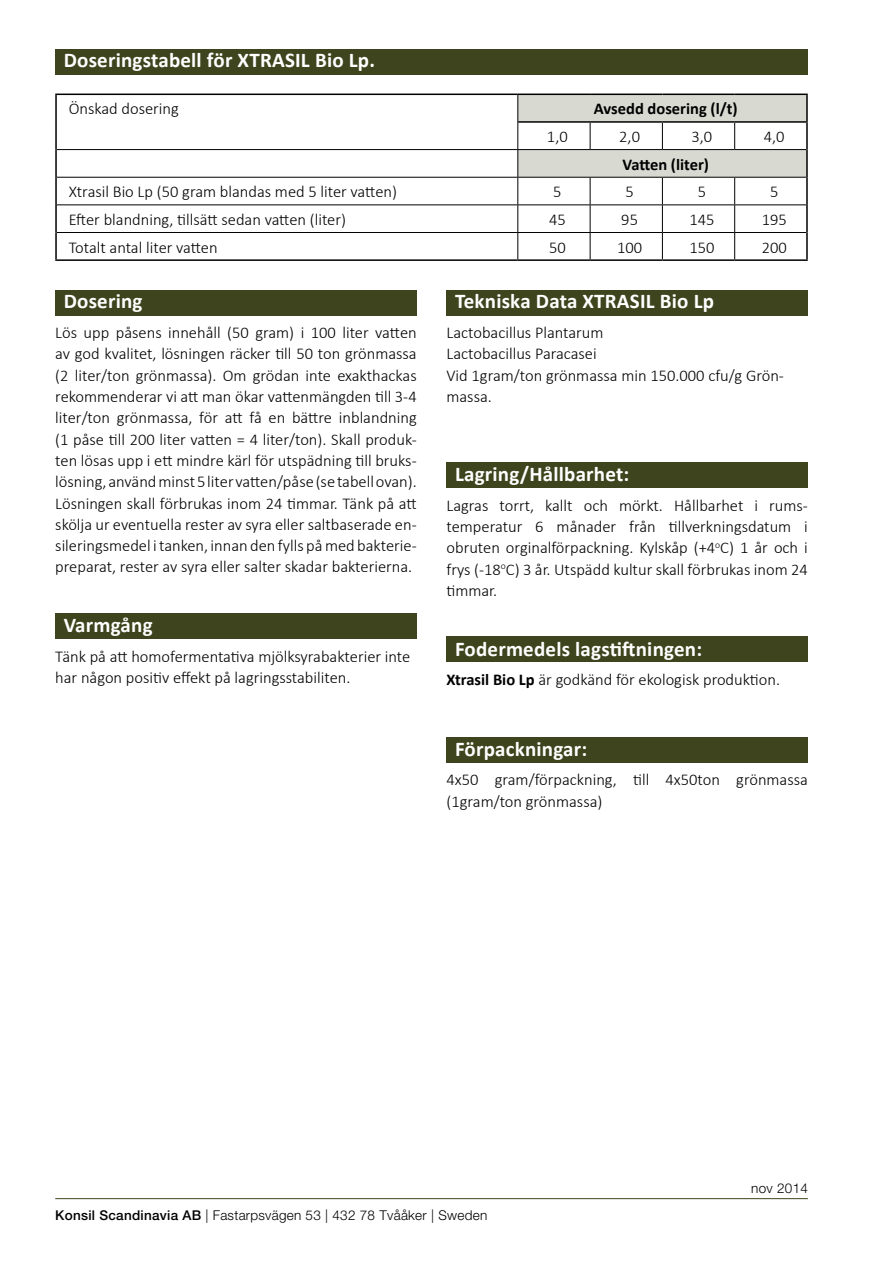
<style>
.page{position:relative;width:893px;height:1263px;background:#fff}
.page>*{position:absolute;margin:0;border:0;box-sizing:border-box;transform-origin:0 0}
.t1{font:700 21px "Calibri";letter-spacing:.01em;color:#fff}
.t2{font:300 16.5px/21.3px "Calibri";color:#000}
.t3{font:700 16.5px "Calibri";color:#000}
.t4{font:300 13.5px "Helvetica Neue";letter-spacing:.02em;color:#000}
.s1{font-weight:700}
.s2{font-weight:500}
</style>
<div class="page">
<hr style="left:735px;top:121px;width:73px;height:2px;background:#000">
<hr style="left:55px;top:94px;width:463px;height:1px;background:#000">
<hr style="left:735px;top:94px;width:73px;height:1px;background:#000">
<svg style="left:57px;top:94px;width:750px;height:165px"></svg>
<hr style="left:57px;top:204px;width:461px;height:1px;background:#000">
<hr style="left:518px;top:204px;width:72px;height:1px;background:#000">
<hr style="left:590px;top:204px;width:72px;height:1px;background:#000">
<hr style="left:662px;top:204px;width:73px;height:1px;background:#000">
<hr style="left:735px;top:204px;width:71px;height:1px;background:#000">
<hr style="left:57px;top:232px;width:461px;height:1px;background:#000">
<hr style="left:518px;top:232px;width:72px;height:1px;background:#000">
<hr style="left:590px;top:232px;width:72px;height:1px;background:#000">
<hr style="left:662px;top:232px;width:73px;height:1px;background:#000">
<hr style="left:735px;top:232px;width:71px;height:1px;background:#000">
<hr style="left:55px;top:95px;width:2px;height:27px;background:#000">
<hr style="left:806px;top:123px;width:2px;height:27px;background:#000">
<hr style="left:806px;top:177px;width:2px;height:28px;background:#000">
<hr style="left:806px;top:205px;width:2px;height:27px;background:#000">
<hr style="left:806px;top:232px;width:2px;height:27px;background:#000">
<hr style="left:55px;top:122px;width:2px;height:28px;background:#000">
<hr style="left:55px;top:150px;width:2px;height:27px;background:#000">
<hr style="left:55px;top:177px;width:2px;height:28px;background:#000">
<hr style="left:55px;top:205px;width:2px;height:27px;background:#000">
<hr style="left:55px;top:232px;width:2px;height:27px;background:#000">
<hr style="left:55px;top:259px;width:463px;height:2px;background:#000">
<hr style="left:518px;top:259px;width:72px;height:2px;background:#000">
<hr style="left:590px;top:259px;width:72px;height:2px;background:#000">
<hr style="left:662px;top:259px;width:73px;height:2px;background:#000">
<hr style="left:735px;top:259px;width:73px;height:2px;background:#000">
<hr style="left:806px;top:150px;width:2px;height:27px;background:#000">
<hr style="left:806px;top:95px;width:2px;height:26px;background:#000">
<hr style="left:55px;top:1198px;width:753px;height:1px;background:#3e441d">
<div style="left:55px;top:290px;width:362px;height:26px;background:#3e441d"></div>
<div style="left:55px;top:613px;width:362px;height:25px;background:#3e441d"></div>
<div style="left:55px;top:49px;width:753px;height:25px;background:#3e441d"></div>
<div style="left:446px;top:290px;width:362px;height:26px;background:#3e441d"></div>
<div style="left:446px;top:463px;width:362px;height:25px;background:#3e441d"></div>
<div style="left:446px;top:636px;width:362px;height:26px;background:#3e441d"></div>
<div style="left:446px;top:737px;width:362px;height:25px;background:#3e441d"></div>
<p class="t1" style="left:64px;top:47px;width:313px">Doseringstabell för XTRASIL Bio Lp.</p>
<p class="t2" style="left:69px;top:98px;width:112px">Önskad dosering</p>
<p class="t3" style="left:594px;top:99px;width:145px">Avsedd dosering (l/t)</p>
<p class="t2" style="left:547px;top:126px;width:22px">1,0</p>
<p class="t2" style="left:619px;top:126px;width:22px">2,0</p>
<p class="t2" style="left:692px;top:126px;width:22px">3,0</p>
<p class="t2" style="left:764px;top:126px;width:22px">4,0</p>
<p class="t3" style="left:623px;top:154px;width:88px">Vatten (liter)</p>
<p class="t2" style="left:69px;top:181px;width:330px">Xtrasil Bio Lp (50 gram blandas med 5 liter vatten)</p>
<p class="t2" style="left:553px;top:181px;width:10px">5</p>
<p class="t2" style="left:625px;top:181px;width:10px">5</p>
<p class="t2" style="left:698px;top:181px;width:10px">5</p>
<p class="t2" style="left:770px;top:181px;width:10px">5</p>
<p class="t2" style="left:69px;top:209px;width:279px">Efter blandning, tillsätt sedan vatten (liter)</p>
<p class="t2" style="left:549px;top:209px;width:18px">45</p>
<p class="t2" style="left:621px;top:209px;width:18px">95</p>
<p class="t2" style="left:689px;top:209px;width:27px">145</p>
<p class="t2" style="left:762px;top:209px;width:27px">195</p>
<p class="t2" style="left:69px;top:236px;width:150px">Totalt antal liter vatten</p>
<p class="t2" style="left:549px;top:236px;width:18px">50</p>
<p class="t2" style="left:617px;top:236px;width:27px">100</p>
<p class="t2" style="left:689px;top:236px;width:27px">150</p>
<p class="t2" style="left:762px;top:236px;width:27px">200</p>
<p class="t1" style="left:64px;top:288px;width:80px">Dosering</p>
<p class="t2" style="left:55px;top:322px;width:363px;text-align:justify">Lös upp påsens innehåll (50 gram) i 100 liter vatten av god kvalitet, lösningen räcker till 50 ton grönmassa (2 liter/ton grönmassa). Om grödan inte exakthackas rekommenderar vi att man ökar vattenmängden till 3-4 liter/ton grönmassa, för att få en bättre inblandning (1 påse till 200 liter vatten = 4 liter/ton). Skall produk&shy;ten lösas upp i ett mindre kärl för utspädning till bruks&shy;lösning, använd minst 5 liter vatten/påse (se tabell ovan).<br>Lösningen skall förbrukas inom 24 timmar. Tänk på att skölja ur eventuella rester av syra eller saltbaserade en&shy;sileringsmedel i tanken, innan den fylls på med bakterie&shy;preparat, rester av syra eller salter skadar bakterierna.</p>
<p class="t1" style="left:64px;top:612px;width:90px">Varmgång</p>
<p class="t2" style="left:55px;top:646px;width:357px">Tänk på att homofermentativa mjölksyrabakterier inte har någon positiv effekt på lagringsstabiliten.</p>
<p class="t1" style="left:455px;top:288px;width:261px">Tekniska Data XTRASIL Bio Lp</p>
<p class="t2" style="left:446px;top:322px;width:339px">Lactobacillus Plantarum<br>Lactobacillus Paracasei<br>Vid 1gram/ton grönmassa min 150.000 cfu/g Grön&shy;massa.</p>
<p class="t1" style="left:455px;top:461px;width:176px">Lagring/Hållbarhet:</p>
<p class="t2" style="left:446px;top:494px;width:363px;text-align:justify">Lagras torrt, kallt och mörkt. Hållbarhet i rums&shy;temperatur 6 månader från tillverkningsdatum i obruten orginalförpackning. Kylskåp (+4<sup>o</sup>C) 1 år och i frys (-18<sup>o</sup>C) 3 år. Utspädd kultur skall förbrukas inom 24 timmar.</p>
<p class="t1" style="left:455px;top:636px;width:249px">Fodermedels lagstiftningen:</p>
<p class="t2" style="left:446px;top:669px;width:335px"><span class="s1">Xtrasil Bio Lp</span> är godkänd för ekologisk produktion.</p>
<p class="t1" style="left:455px;top:735px;width:134px">Förpackningar:</p>
<p class="t2" style="left:446px;top:769px;width:363px">4x50 gram/förpackning, till 4x50ton grönmassa (1gram/ton grönmassa)</p>
<p class="t4" style="left:751px;top:1180px;width:58px">nov 2014</p>
<p class="t4" style="left:55px;top:1206px;width:433px"><span class="s2">Konsil Scandinavia AB</span> | Fastarpsvägen 53 | 432 78 Tvååker | Sweden</p>
</div>
